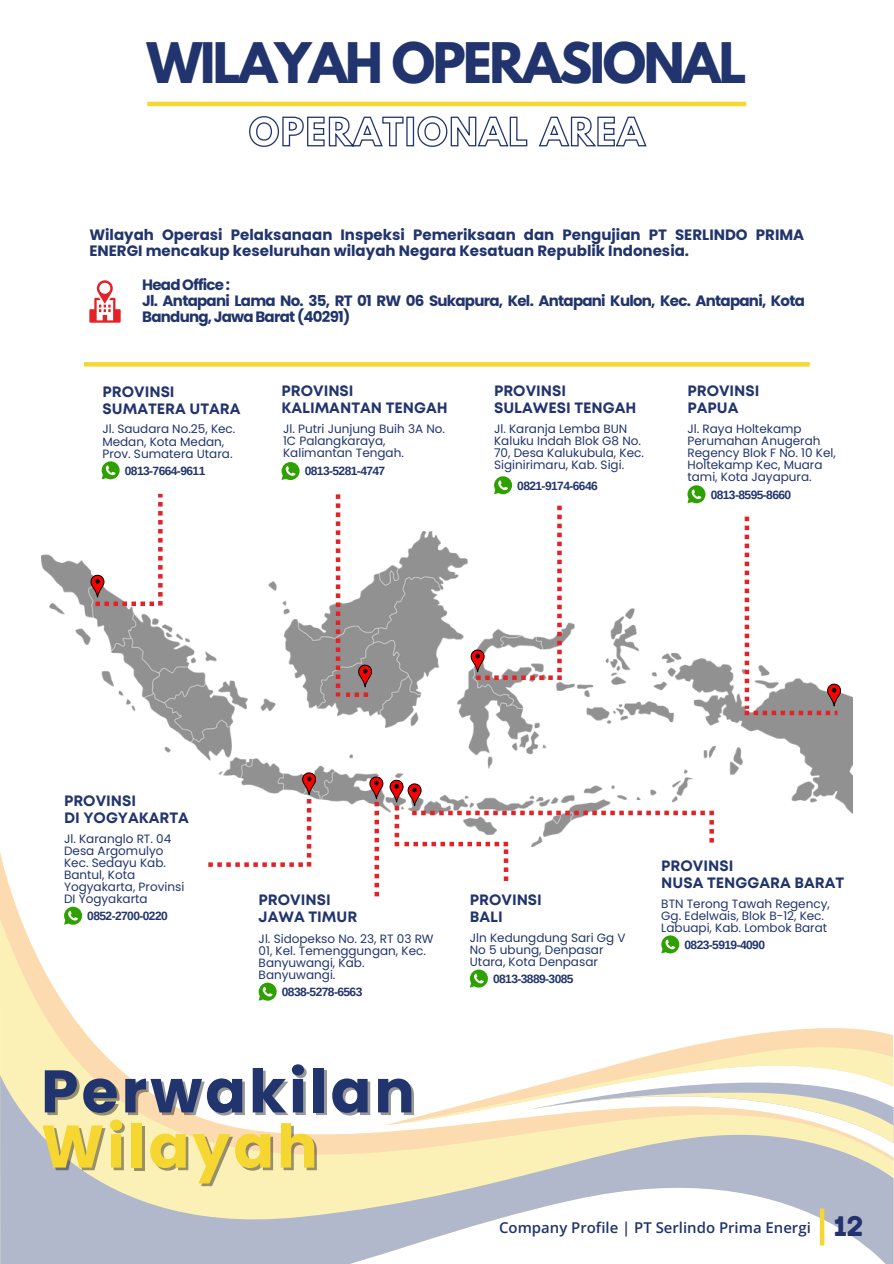
<style>
.page{position:relative;width:894px;height:1264px;background:#fff}
.page>*{position:absolute;margin:0;border:0;box-sizing:border-box;transform-origin:0 0}
.t1{font:700 60px "Poppins";letter-spacing:.05em;color:#21346d}
.t2{font:700 60px "Poppins";letter-spacing:.05em;color:#f6d630}
.t3{font:700 49.5px "League Spartan";letter-spacing:-.05em;color:#21346d}
.t4{font:30px "Archive";color:#21346d}
.t5{font:700 15px/16.8px "Mont";color:#21346d}
.t6{font:700 15px/15.8px "Poppins";color:#21346d}
.t7{font:700 15px/15.8px "Poppins";letter-spacing:-.05em;color:#21346d}
.t8{font:600 14.85px "Open Sans";color:#21346d}
.t9{font:12px/12px "Poppins";color:#21346d}
.t10{font:700 12px "Arimo";letter-spacing:-.05em;color:#21346d}
</style>
<div class="page">
<hr style="left:147px;top:102px;width:599px;height:4px;background:#f6d630">
<svg style="left:249px;top:116px;width:398px;height:31px"></svg>
<svg style="left:0;top:1171px;width:893px;height:92px;fill:#b1b8cc"></svg>
<svg style="left:0;top:852px;width:893px;height:319px"></svg>
<svg style="left:383px;top:1012px;width:509px;height:113px"></svg>
<svg style="left:398px;top:1039px;width:495px;height:104px"></svg>
<img style="left:41px;top:531px;width:811px;height:312px">
<svg style="left:494px;top:476px;width:18px;height:18px"></svg>
<svg style="left:281px;top:462px;width:18px;height:18px"></svg>
<svg style="left:102px;top:461px;width:18px;height:18px"></svg>
<svg style="left:258px;top:982px;width:18px;height:18px"></svg>
<svg style="left:64px;top:906px;width:18px;height:18px"></svg>
<svg style="left:687px;top:485px;width:18px;height:18px"></svg>
<svg style="left:208px;top:772px;width:108px;height:94px"></svg>
<svg style="left:369px;top:776px;width:14px;height:120px"></svg>
<svg style="left:336px;top:494px;width:4px;height:202px"></svg>
<svg style="left:470px;top:505px;width:91px;height:175px"></svg>
<svg style="left:744px;top:516px;width:96px;height:199px"></svg>
<svg style="left:91px;top:494px;width:71px;height:112px"></svg>
<svg style="left:346px;top:664px;width:26px;height:33px"></svg>
<svg style="left:469px;top:969px;width:18px;height:18px"></svg>
<svg style="left:661px;top:935px;width:18px;height:18px"></svg>
<svg style="left:389px;top:779px;width:324px;height:102px"></svg>
<svg style="left:89px;top:280px;width:32px;height:43px"></svg>
<div style="left:819px;top:1208px;width:5px;height:37px;background:#f6d630"></div>
<svg style="left:84px;top:362px;width:725px;height:4px;background:#f6d735"></svg>
<h2 class="t3" style="left:147px;top:39px;width:601px">WILAYAH OPERASIONAL</h2>
<p class="t6" style="left:89px;top:227px;width:716px">Wilayah Operasi Pelaksanaan Inspeksi Pemeriksaan dan Pengujian PT SERLINDO PRIMA<br>ENERGI mencakup keseluruhan wilayah Negara Kesatuan Republik Indonesia.</p>
<p class="t7" style="left:142px;top:277px;width:664px">Head Office :<br>Jl. Antapani Lama No. 35, RT 01 RW 06 Sukapura, Kel. Antapani Kulon, Kec. Antapani, Kota<br>Bandung, Jawa Barat (40291)</p>
<p class="t5" style="left:102px;top:384px;width:139px">PROVINSI<br>SUMATERA UTARA</p>
<p class="t9" style="left:102px;top:423px;width:134px">Jl. Saudara No.25, Kec.<br>Medan, Kota Medan,<br>Prov. Sumatera Utara.</p>
<p class="t10" style="left:125px;top:464px;width:82px">0813-7664-9611</p>
<h4 class="t5" style="left:281px;top:384px;width:168px">PROVINSI<br>KALIMANTAN TENGAH</h4>
<h4 class="t9" style="left:283px;top:423px;width:163px">Jl. Putri Junjung Buih 3A No.<br>1C Palangkaraya,<br>Kalimantan Tengah.</h4>
<h4 class="t10" style="left:305px;top:464px;width:82px">0813-5281-4747</h4>
<p class="t5" style="left:494px;top:384px;width:144px">PROVINSI<br>SULAWESI TENGAH</p>
<h5 class="t9" style="left:494px;top:423px;width:151px">Jl. Karanja Lemba BUN<br>Kaluku Indah Blok G8 No.<br>70, Desa Kalukubula, Kec.<br>Siginirimaru, Kab. Sigi.</h5>
<h4 class="t10" style="left:517px;top:479px;width:82px">0821-9174-6646</h4>
<h6 class="t5" style="left:687px;top:384px;width:74px">PROVINSI<br>PAPUA</h6>
<p class="t9" style="left:687px;top:423px;width:150px">Jl. Raya Holtekamp<br>Perumahan Anugerah<br>Regency Blok F No. 10 Kel,<br>Holtekamp Kec, Muara tami, Kota Jayapura.</p>
<h6 class="t10" style="left:710px;top:488px;width:82px">0813-8595-8660</h6>
<h6 class="t5" style="left:64px;top:793px;width:126px">PROVINSI<br>DI YOGYAKARTA</h6>
<h6 class="t9" style="left:64px;top:832px;width:122px">Jl. Karanglo RT. 04<br>Desa Argomulyo<br>Kec. Sedayu Kab.<br>Bantul, Kota<br>Yogyakarta, Provinsi<br>DI Yogyakarta</h6>
<p class="t10" style="left:87px;top:909px;width:82px">0852-2700-0220</p>
<p class="t5" style="left:258px;top:892px;width:100px">PROVINSI<br>JAWA TIMUR</p>
<p class="t9" style="left:258px;top:932px;width:176px">Jl. Sidopekso No. 23, RT 03 RW<br>01, Kel. Temenggungan, Kec.<br>Banyuwangi, Kab.<br>Banyuwangi.</p>
<p class="t10" style="left:282px;top:985px;width:82px">0838-5278-6563</p>
<p class="t1" style="left:41px;top:1049px;width:375px">Perwakilan</p>
<p class="t2" style="left:41px;top:1104px;width:278px">Wilayah</p>
<p class="t5" style="left:469px;top:892px;width:74px">PROVINSI<br>BALI</p>
<p class="t9" style="left:469px;top:931px;width:157px">Jln Kedungdung Sari Gg V<br>No 5 ubung, Denpasar<br>Utara, Kota Denpasar</p>
<h4 class="t10" style="left:493px;top:972px;width:82px">0813-3889-3085</h4>
<p class="t5" style="left:661px;top:858px;width:184px">PROVINSI<br>NUSA TENGGARA BARAT</p>
<p class="t9" style="left:661px;top:897px;width:170px">BTN Terong Tawah Regency,<br>Gg. Edelwais, Blok B-12, Kec.<br>Labuapi, Kab. Lombok Barat</p>
<p class="t10" style="left:684px;top:937px;width:82px">0823-5919-4090</p>
<h4 class="t8" style="left:499px;top:1216px;width:313px">Company Profile | PT Serlindo Prima Energi</h4>
<p class="t4" style="left:833px;top:1208px;width:32px">12</p>
</div>
